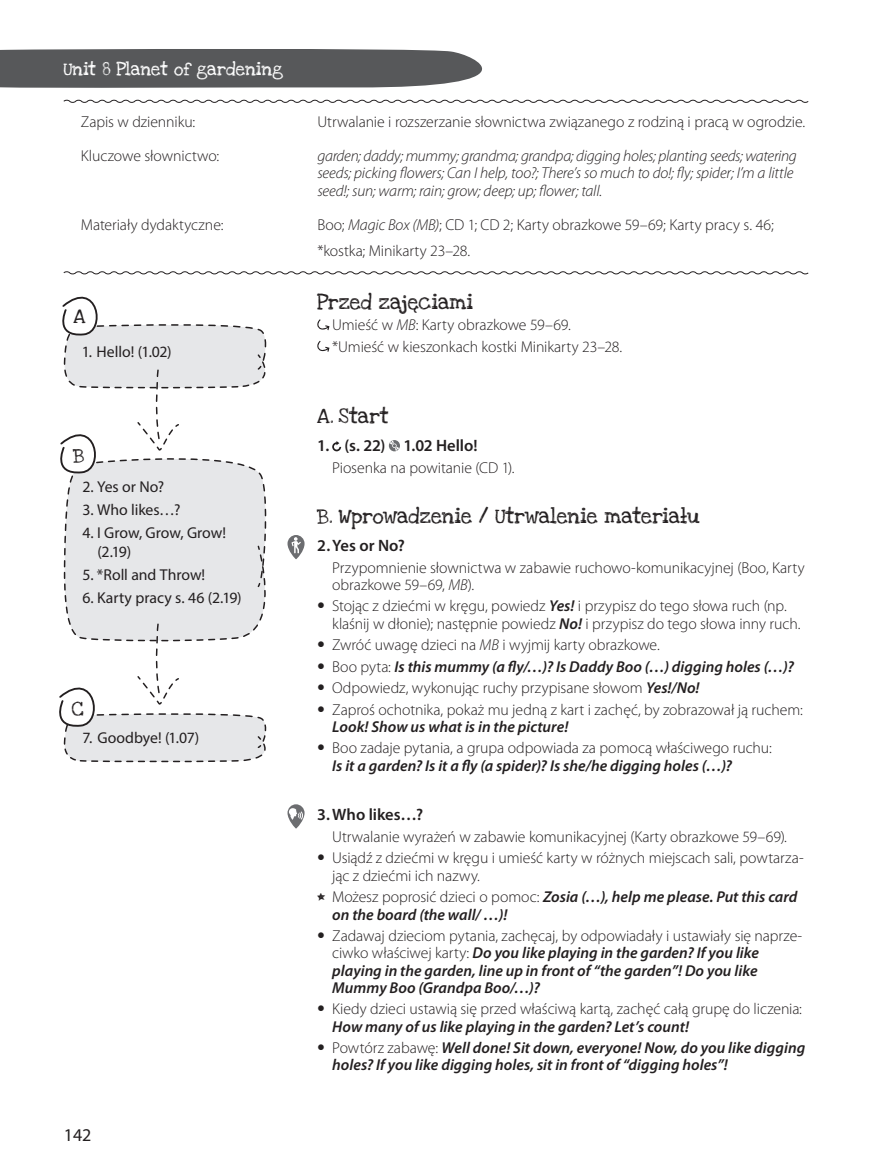
<style>
.page{position:relative;width:872px;height:1170px;background:#fff}
.page>*{position:absolute;margin:0;border:0;box-sizing:border-box;transform-origin:0 0}
.t1{font:18px "Myriad Pro";color:#231f20}
.t2{font:600 16.5px "Myriad Pro";color:#231f20}
.t3{font:300 15.75px/17.2px "Myriad Pro";letter-spacing:-.005em;color:#231f20}
.t4{font:italic 600 15.75px/17.2px "Myriad Pro";color:#231f20}
.t5{font:italic 300 15.75px/17.2px "Myriad Pro";letter-spacing:-.015em;color:#231f20}
.t6{font:15.75px/18.9px "Myriad Pro";letter-spacing:-.005em;color:#231f20}
.t7{font:15.75px "Love Ya Like A Sister";color:#231f20}
.t8{font:15px "Love Ya Like A Sister";color:#231f20}
.t9{font:13.5px "Love Ya Like A Sister";color:#fff}
.s1{font-style:italic}
.s2{font-family:"Vogue";font-weight:400}
.s3{font-weight:600;font-style:italic}
.s4{font-family:"Vogue";font-weight:400;font-style:normal}
.s5{font-weight:300;font-style:normal}
.s6{font-family:"Love Ya Like A Sister";font-weight:400;font-style:normal;font-size:10.5px}
</style>
<div class="page">
<svg style="left:0;top:49px;width:482px;height:39px;background:#5f6062"></svg>
<svg style="left:63px;top:99px;width:746px;height:4px"></svg>
<svg style="left:287px;top:804px;width:17px;height:24px"></svg>
<svg style="left:59px;top:271px;width:750px;height:491px"></svg>
<p class="t9" style="left:64px;top:57px;width:221px">Unit 8 Planet of gardening</p>
<p class="t3" style="left:81px;top:113px;width:116px">Zapis w dzienniku:</p>
<p class="t3" style="left:317px;top:113px;width:489px">Utrwalanie i rozszerzanie słownictwa związanego z rodziną i pracą w ogrodzie.</p>
<p class="t3" style="left:81px;top:147px;width:140px">Kluczowe słownictwo:</p>
<p class="t5" style="left:317px;top:147px;width:481px">garden; daddy; mummy; grandma; grandpa; digging holes; planting seeds; watering seeds; picking flowers; Can I help, too?; There’s so much to do!; fly; spider; I’m a little seed!; sun; warm; rain; grow; deep; up; flower; tall.</p>
<p class="t3" style="left:81px;top:216px;width:144px">Materiały dydaktyczne:</p>
<p class="t3" style="left:317px;top:212px;width:458px;line-height:25.8px">Boo; <span class="s1">Magic Box (MB)</span>; CD 1; CD 2; Karty obrazkowe 59–69; Karty pracy s. 46; *kostka; Minikarty 23–28.</p>
<p class="t7" style="left:317px;top:288px;width:157px">Przed zajęciami</p>
<p class="t3" style="left:332px;top:314px;width:291px;line-height:21.5px">Umieść w <span class="s1">MB</span>: Karty obrazkowe 59–69. *Umieść w kieszonkach kostki Minikarty 23–28.</p>
<p class="t8" style="left:74px;top:304px;width:13px">A</p>
<p class="t6" style="left:82px;top:342px;width:92px">1. Hello! (1.02)</p>
<p class="t8" style="left:73px;top:443px;width:12px">B</p>
<p class="t6" style="left:82px;top:476px;width:83px">2. Yes or No?</p>
<p class="t6" style="left:82px;top:500px;width:100px">3. Who likes…?</p>
<p class="t6" style="left:97px;top:523px;width:130px;text-indent:-15px">4. I Grow, Grow, Grow! (2.19)</p>
<p class="t6" style="left:82px;top:565px;width:124px">5. *Roll and Throw!</p>
<p class="t6" style="left:82px;top:588px;width:161px">6. Karty pracy s. 46 (2.19)</p>
<p class="t8" style="left:72px;top:696px;width:13px">C</p>
<p class="t6" style="left:82px;top:728px;width:118px">7. Goodbye! (1.07)</p>
<p class="t1" style="left:64px;top:1123px;width:29px">142</p>
<p class="t7" style="left:317px;top:403px;width:73px">A. Start</p>
<p class="t2" style="left:317px;top:435px;width:162px">1. (s. 22) 1.02 Hello!</p>
<p class="t3" style="left:332px;top:459px;width:184px">Piosenka na powitanie (CD 1).</p>
<p class="t7" style="left:317px;top:502px;width:384px">B. Wprowadzenie / Utrwalenie materiału</p>
<p class="t2" style="left:317px;top:535px;width:89px">2.Yes or No?</p>
<p class="t3" style="left:332px;top:558px;width:474px">Przypomnienie słownictwa w zabawie ruchowo-komunikacyjnej (Boo, Karty obrazkowe 59–69, <span class="s1">MB</span>).</p>
<p class="t3" style="left:332px;top:597px;width:470px;text-indent:-15px"><span class="s2">•</span> Stojąc z dziećmi w kręgu, powiedz <span class="s3">Yes!</span> i przypisz do tego słowa ruch (np. klaśnij w dłonie); następnie powiedz <span class="s3">No!</span> i przypisz do tego słowa inny ruch.</p>
<p class="t3" style="left:317px;top:636px;width:344px"><span class="s2">•</span> Zwróć uwagę dzieci na <span class="s1">MB</span> i wyjmij karty obrazkowe.</p>
<p class="t4" style="left:317px;top:657px;width:478px"><span class="s4">•</span> <span class="s5">Boo pyta:</span> Is this mummy (a fly/…)? Is Daddy Boo (…) digging holes (…)?</p>
<p class="t3" style="left:317px;top:679px;width:384px"><span class="s2">•</span> Odpowiedz, wykonując ruchy przypisane słowom <span class="s3">Yes!/No!</span></p>
<p class="t3" style="left:332px;top:700px;width:472px;text-indent:-15px"><span class="s2">•</span> Zaproś ochotnika, pokaż mu jedną z kart i zachęć, by zobrazował ją ruchem:<br><span class="s3">Look! Show us what is in the picture!</span></p>
<p class="t3" style="left:332px;top:739px;width:441px;text-indent:-15px"><span class="s2">•</span> Boo zadaje pytania, a grupa odpowiada za pomocą właściwego ruchu:<br><span class="s3">Is it a garden? Is it a fly (a spider)? Is she/he digging holes (…)?</span></p>
<p class="t2" style="left:317px;top:804px;width:107px">3.Who likes…?</p>
<p class="t3" style="left:332px;top:827px;width:456px">Utrwalanie wyrażeń w zabawie komunikacyjnej (Karty obrazkowe 59–69).</p>
<p class="t3" style="left:332px;top:849px;width:473px;text-indent:-15px"><span class="s2">•</span> Usiądź z dziećmi w kręgu i umieść karty w różnych miejscach sali, powtarza&shy;jąc z dziećmi ich nazwy.</p>
<p class="t4" style="left:332px;top:887px;width:467px;text-indent:-15px"><span class="s6">*</span> <span class="s5">Możesz poprosić dzieci o pomoc:</span> Zosia (…), help me please. Put this card on the board (the wall/ …)!</p>
<p class="t4" style="left:332px;top:926px;width:471px;text-indent:-15px"><span class="s4">•</span> <span class="s5">Zadawaj dzieciom pytania, zachęcaj, by odpowiadały i ustawiały się naprze&shy;ciwko właściwej karty:</span> Do you like playing in the garden? If you like playing in the garden, line up in front of “the garden”! Do you like Mummy Boo (Grandpa Boo/…)?</p>
<p class="t3" style="left:332px;top:1000px;width:471px;text-indent:-15px"><span class="s2">•</span> Kiedy dzieci ustawią się przed właściwą kartą, zachęć całą grupę do liczenia:<br><span class="s3">How many of us like playing in the garden? Let’s count!</span></p>
<p class="t4" style="left:332px;top:1038px;width:474px;text-indent:-15px"><span class="s4">•</span> <span class="s5">Powtórz zabawę:</span> Well done! Sit down, everyone! Now, do you like digging holes? If you like digging holes, sit in front of “digging holes”!</p>
</div>
